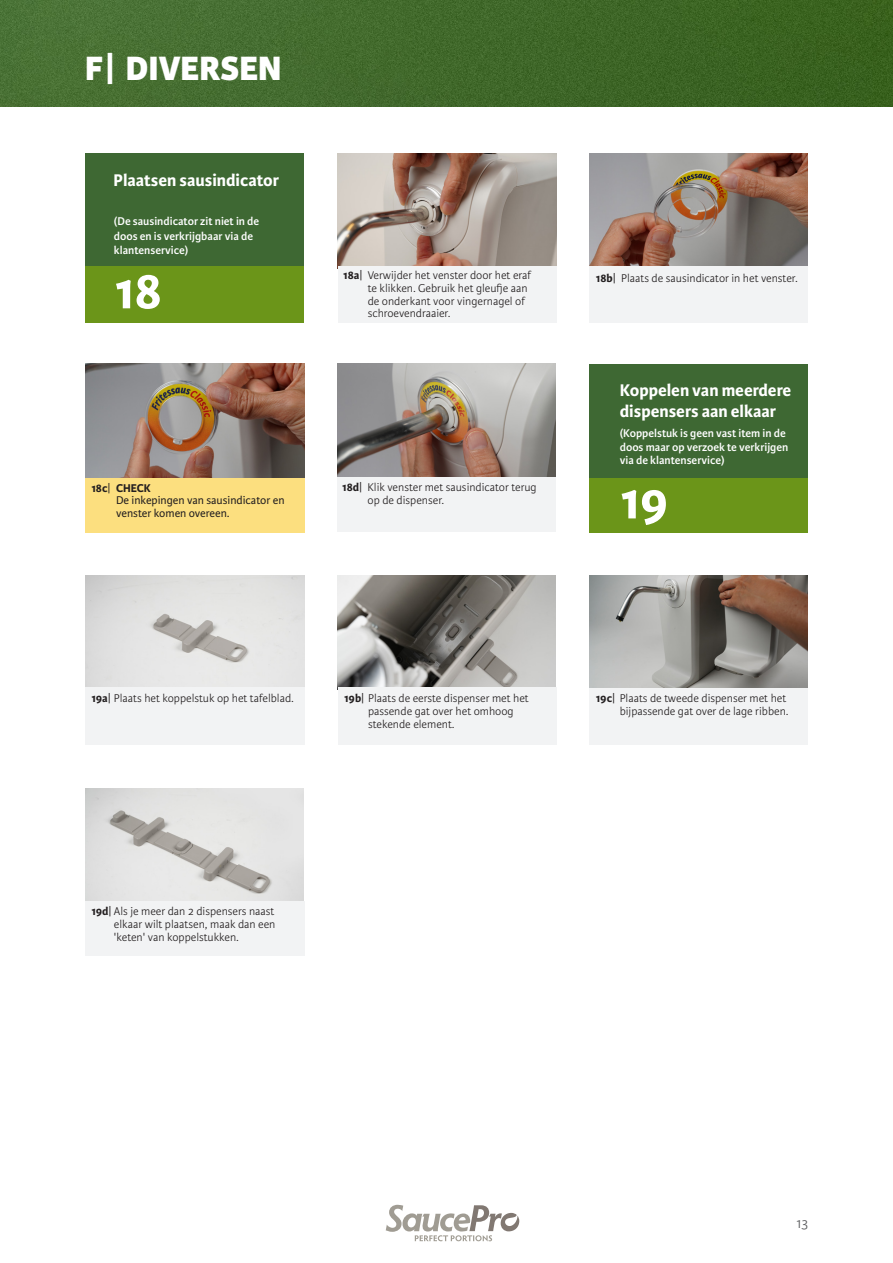
<style>
.page{position:relative;width:893px;height:1263px;background:#fff}
.page>*{position:absolute;margin:0;border:0;box-sizing:border-box;transform-origin:0 0}
.t1{font:700 54px "Karmina Sans";color:#fff}
.t2{font:800 36px "Karmina Sans";color:#fff}
.t3{font:700 18px/21.6px "Karmina Sans";color:#fff}
.t4{font:300 15px "Karmina Sans";color:#57585a}
.t5{font:300 12px/12.8px "Karmina Sans";color:#231f20}
.t6{font:600 12px/13.5px "Karmina Sans";color:#fff}
.t7{font:12px/12.8px "Karmina Sans";color:#231f20}
.t8{font:700 12px "Karmina Sans";color:#231f20}
.s1{font-weight:400}
.s2{font-weight:700}
</style>
<div class="page">
<img style="left:0;top:0;width:893px;height:106px">
<svg style="left:386px;top:1205px;width:133px;height:36px"></svg>
<img style="left:338px;top:575px;width:218px;height:113px">
<div style="left:338px;top:688px;width:218px;height:57px;background:#f2f3f4"></div>
<img style="left:85px;top:575px;width:219px;height:113px">
<div style="left:85px;top:688px;width:219px;height:57px;background:#f2f3f4"></div>
<img style="left:590px;top:575px;width:218px;height:113px">
<div style="left:590px;top:688px;width:218px;height:57px;background:#f2f3f4"></div>
<img style="left:85px;top:788px;width:219px;height:113px">
<div style="left:85px;top:901px;width:219px;height:55px;background:#f2f3f4"></div>
<img style="left:338px;top:153px;width:218px;height:113px">
<div style="left:338px;top:266px;width:218px;height:56px;background:#f2f3f4"></div>
<img style="left:590px;top:153px;width:218px;height:113px">
<div style="left:590px;top:266px;width:218px;height:56px;background:#f2f3f4"></div>
<div style="left:85px;top:153px;width:218px;height:114px;background:#3e6833"></div>
<div style="left:85px;top:266px;width:218px;height:56px;background:#6b9519"></div>
<img style="left:338px;top:364px;width:218px;height:113px">
<div style="left:338px;top:477px;width:218px;height:55px;background:#f2f3f4"></div>
<div style="left:85px;top:477px;width:219px;height:56px;background:#fcdf7f"></div>
<img style="left:85px;top:364px;width:219px;height:114px">
<div style="left:590px;top:364px;width:218px;height:114px;background:#3e6833"></div>
<div style="left:590px;top:478px;width:218px;height:55px;background:#6b9519"></div>
<p class="t2" style="left:85px;top:47px;width:198px">F| DIVERSEN</p>
<p class="t3" style="left:114px;top:169px;width:167px">Plaatsen sausindicator</p>
<p class="t6" style="left:114px;top:215px;width:147px;line-height:14.4px">(De sausindicator zit niet in de doos en is verkrijgbaar via de klantenservice)</p>
<p class="t1" style="left:114px;top:260px;width:49px">18</p>
<p class="t8" style="left:91px;top:481px;width:21px">18c<span class="s1">|</span></p>
<p class="t8" style="left:116px;top:481px;width:36px">CHECK</p>
<p class="t7" style="left:116px;top:494px;width:170px">De inkepingen van sausindicator en venster komen overeen.</p>
<p class="t5" style="left:368px;top:269px;width:165px;text-indent:-24px"><span class="s2">18a</span><span class="s1">|</span> Verwijder het venster door het eraf te klikken. Gebruik het gleufje aan de onderkant voor vingernagel of schroevendraaier.</p>
<p class="t5" style="left:596px;top:272px;width:203px"><span class="s2">18b</span><span class="s1">|</span> Plaats de sausindicator in het venster.</p>
<p class="t3" style="left:620px;top:380px;width:173px">Koppelen van meerdere dispensers aan elkaar</p>
<p class="t5" style="left:368px;top:481px;width:171px;text-indent:-25px"><span class="s2">18d</span><span class="s1">|</span> Klik venster met sausindicator terug op de dispenser.</p>
<p class="t6" style="left:620px;top:427px;width:170px">(Koppelstuk is geen vast item in de doos maar op verzoek te verkrijgen via de klantenservice)</p>
<p class="t1" style="left:620px;top:470px;width:50px">19</p>
<p class="t5" style="left:91px;top:692px;width:204px"><span class="s2">19a</span><span class="s1">|</span> Plaats het koppelstuk op het tafelblad.</p>
<p class="t5" style="left:596px;top:692px;width:194px;text-align:right"><span class="s2">19c</span><span class="s1">|</span> Plaats de tweede dispenser met het bijpassende gat over de lage ribben.</p>
<p class="t5" style="left:368px;top:692px;width:162px;text-indent:-24px"><span class="s2">19b</span><span class="s1">|</span> Plaats de eerste dispenser met het passende gat over het omhoog stekende element.</p>
<p class="t5" style="left:114px;top:905px;width:163px;text-align:justify;text-indent:-23px"><span class="s2">19d</span><span class="s1">|</span> Als je meer dan 2 dispensers naast elkaar wilt plaatsen, maak dan een 'keten' van koppelstukken.</p>
<p class="t4" style="left:796px;top:1215px;width:13px">13</p>
</div>
